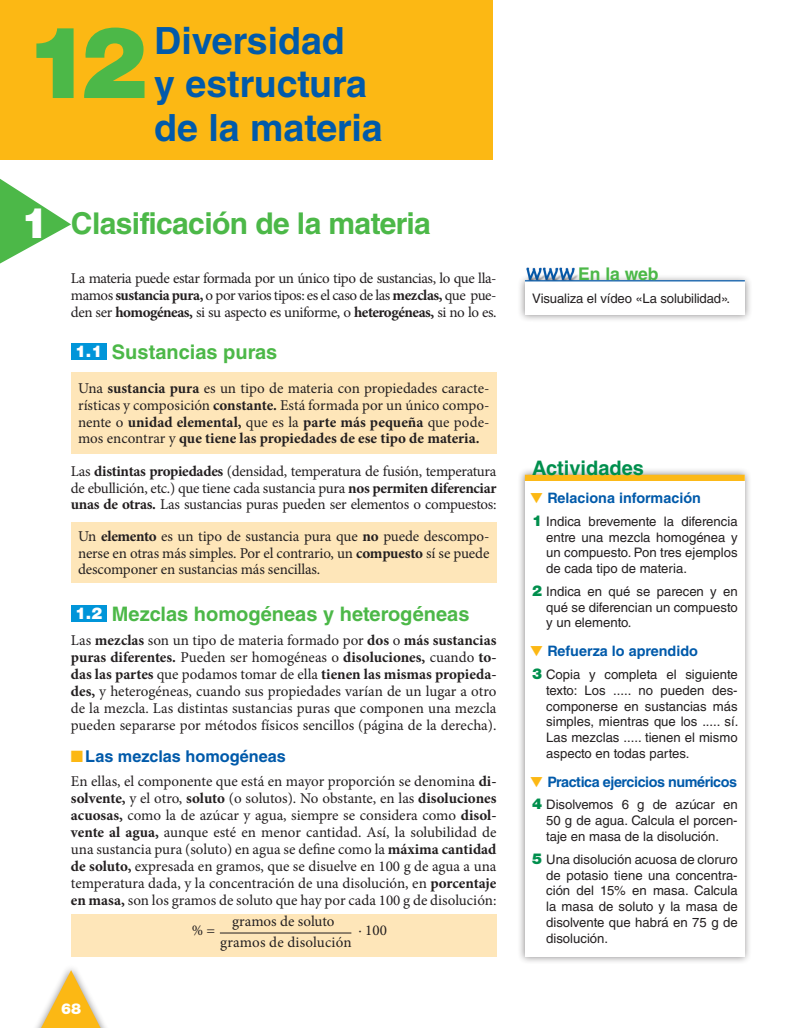
<style>
.page{position:relative;width:798px;height:1028px;background:#fff}
.page>*{position:absolute;margin:0;border:0;box-sizing:border-box;transform-origin:0 0}
.titulo_inicial{font:900 100px "Helvetica Neue LT Std";color:#4cb848}
.titulo{font:900 41.25px "Helvetica LT Std";color:#fff}
.titulo_inicial-2{font:700 37.5px/43.8px "Helvetica LT Std";color:#015aaa}
.titulo-2{font:700 30px "Helvetica LT Std";letter-spacing:-.02em;color:#4cb848}
.subtitulos{font:700 20px "Helvetica LT Std";color:#4cb848}
.actividades_titulo{font:700 20px "Helvetica LT Std";color:#008f4d}
.glosario_titulo{font:700 17.5px "Helvetica LT Std";color:#4cb848}
.epigrafe{font:700 16.25px "Helvetica LT Std";color:#015aaa}
.t1{font:900 16.25px "Helvetica Neue LT Std";color:#fff}
.texto{font:15px/16.9px "Minion Pro";letter-spacing:-.005em;color:#231f20;text-align:justify}
.parrafos_titulos{font:900 15px "Helvetica Neue LT Std";color:#fff}
.subtitulo_actividade{font:700 14.38px "Helvetica LT Std";letter-spacing:-.01em;color:#015aaa}
.subtitulo_actividade-2{font:700 14.38px "Helvetica LT Std";letter-spacing:-.03em;color:#015aaa}
.actividades_nivel_1{font:13.12px/15.8px "Helvetica LT Std";color:#231f20;text-align:justify}
.glosario_texto{font:13.12px "Helvetica LT Std";letter-spacing:-.01em;color:#231f20}
.s1{font-weight:700}
.s2{color:#fcb814}
.s3{font-family:"Helvetica Neue LT Std";font-weight:900;font-size:15px;color:#008f4d}
</style>
<div class="page">
<svg style="left:36px;top:970px;width:70px;height:58px"></svg>
<div style="left:71px;top:343px;width:35px;height:16px;background:#0095d9"></div>
<div style="left:71px;top:372px;width:425px;height:81px;background:#fee6b9"></div>
<div style="left:71px;top:522px;width:425px;height:60px;background:#fee6b9"></div>
<div style="left:71px;top:605px;width:35px;height:16px;background:#0095d9"></div>
<div style="left:71px;top:914px;width:425px;height:43px;background:#fee6b9"></div>
<hr style="left:220px;top:932px;width:131px;height:1px;background:#231f20">
<svg style="left:0;top:179px;width:71px;height:84px"></svg>
<div style="left:0;top:0;width:492px;height:159px;background:#fcb814"></div>
<div style="left:516px;top:467px;width:235px;height:497px;background:#231f20;opacity:.5"></div>
<div style="left:524px;top:475px;width:220px;height:481px;background:#fff"></div>
<div style="left:524px;top:475px;width:220px;height:6px;background:#fcb918"></div>
<img style="left:526px;top:268px;width:49px;height:5px">
<div style="left:517px;top:273px;width:234px;height:49px;background:#231f20;opacity:.5"></div>
<div style="left:524px;top:281px;width:220px;height:34px;background:#fff"></div>
<hr style="left:524px;top:280px;width:220px;height:1px;background:#075bab">
<p class="titulo_inicial" style="left:25px;top:3px;width:124px">12</p>
<p class="titulo_inicial-2" style="left:154px;top:18px;width:230px">Diversidad<br>y estructura de la materia</p>
<p class="titulo" style="left:22px;top:196px;width:29px">1</p>
<p class="titulo-2" style="left:71px;top:205px;width:361px">Clasificación de la materia</p>
<p class="texto" style="left:71px;top:270px;width:427px">La materia puede estar formada por un único tipo de sustancias, lo que lla&shy;mamos <span class="s1">sustancia pura,</span> o por varios tipos: es el caso de las <span class="s1">mezclas,</span> que pue&shy;den ser <span class="s1">homogéneas,</span> si su aspecto es uniforme, o <span class="s1">heterogéneas,</span> si no lo es.</p>
<p class="t1" style="left:75px;top:341px;width:29px">1.1</p>
<p class="subtitulos" style="left:112px;top:340px;width:167px">Sustancias puras</p>
<p class="texto" style="left:78px;top:379px;width:413px">Una <span class="s1">sustancia pura</span> es un tipo de materia con propiedades caracte&shy;rísticas y composición <span class="s1">constante.</span> Está formada por un único compo&shy;nente o <span class="s1">unidad elemental,</span> que es la <span class="s1">parte más pequeña</span> que pode&shy;mos encontrar y <span class="s1">que tiene las propiedades de ese tipo de materia.</span></p>
<p class="texto" style="left:71px;top:462px;width:427px">Las <span class="s1">distintas propiedades</span> (densidad, temperatura de fusión, temperatura de ebullición, etc.) que tiene cada sustancia pura <span class="s1">nos permiten diferenciar unas de otras.</span> Las sustancias puras pueden ser elementos o compuestos:</p>
<p class="texto" style="left:78px;top:527px;width:413px">Un <span class="s1">elemento</span> es un tipo de sustancia pura que <span class="s1">no</span> puede descompo&shy;nerse en otras más simples. Por el contrario, un <span class="s1">compuesto</span> sí se puede descomponer en sustancias más sencillas.</p>
<p class="t1" style="left:75px;top:603px;width:29px">1.2</p>
<p class="subtitulos" style="left:112px;top:602px;width:359px">Mezclas homogéneas y heterogéneas</p>
<p class="texto" style="left:71px;top:632px;width:427px">Las <span class="s1">mezclas</span> son un tipo de materia formado por <span class="s1">dos</span> o <span class="s1">más sustancias puras diferentes.</span> Pueden ser homogéneas o <span class="s1">disoluciones,</span> cuando <span class="s1">to&shy;das las partes</span> que podamos tomar de ella <span class="s1">tienen las mismas propieda&shy;des,</span> y heterogéneas, cuando sus propiedades varían de un lugar a otro de la mezcla. Las distintas sustancias puras que componen una mezcla pueden separarse por métodos físicos sencillos (página de la derecha).</p>
<p class="epigrafe" style="left:71px;top:747px;width:216px"><span class="s2">■</span>Las mezclas homogéneas</p>
<p class="texto" style="left:71px;top:773px;width:427px">En ellas, el componente que está en mayor proporción se denomina <span class="s1">di&shy;solvente,</span> y el otro, <span class="s1">soluto</span> (o solutos). No obstante, en las <span class="s1">disoluciones acuosas,</span> como la de azúcar y agua, siempre se considera como <span class="s1">disol&shy;vente al agua,</span> aunque esté en menor cantidad. Así, la solubilidad de una sustancia pura (soluto) en agua se define como la <span class="s1">máxima cantidad de soluto,</span> expresada en gramos, que se disuelve en 100 g de agua a una temperatura dada, y la concentración de una disolución, en <span class="s1">porcentaje en masa,</span> son los gramos de soluto que hay por cada 100 g de disolución:</p>
<p class="texto" style="left:192px;top:913px;width:144px">% = gramos de soluto</p>
<p class="texto" style="left:358px;top:922px;width:30px">· 100</p>
<p class="texto" style="left:220px;top:934px;width:133px">gramos de disolución</p>
<p class="parrafos_titulos" style="left:61px;top:999px;width:22px">68</p>
<p class="glosario_titulo" style="left:578px;top:263px;width:82px">En la web</p>
<p class="glosario_texto" style="left:532px;top:291px;width:200px">Visualiza el vídeo «La solubilidad».</p>
<p class="actividades_titulo" style="left:531px;top:455px;width:113px">Actividades</p>
<p class="subtitulo_actividade" style="left:530px;top:489px;width:172px"><span class="s2">▼</span> Relaciona información</p>
<p class="actividades_nivel_1" style="left:546px;top:513px;width:193px;text-indent:-14px"><span class="s3">1</span> Indica brevemente la diferencia entre una mezcla homogénea y un compuesto. Pon tres ejemplos de cada tipo de materia.</p>
<p class="actividades_nivel_1" style="left:546px;top:583px;width:193px;text-indent:-14px"><span class="s3">2</span> Indica en qué se parecen y en qué se diferencian un compuesto y un elemento.</p>
<p class="subtitulo_actividade" style="left:530px;top:642px;width:169px"><span class="s2">▼</span> Refuerza lo aprendido</p>
<p class="actividades_nivel_1" style="left:546px;top:666px;width:194px;text-indent:-14px"><span class="s3">3</span> Copia y completa el siguiente texto: Los ..... no pueden des&shy;componerse en sustancias más simples, mientras que los ..... sí.<br>Las mezclas ..... tienen el mismo aspecto en todas partes.</p>
<p class="subtitulo_actividade-2" style="left:530px;top:772px;width:208px"><span class="s2">▼</span> Practica ejercicios numéricos</p>
<p class="actividades_nivel_1" style="left:546px;top:797px;width:193px;text-indent:-14px"><span class="s3">4</span> Disolvemos 6 g de azúcar en 50 g de agua. Calcula el porcen&shy;taje en masa de la disolución.</p>
<p class="actividades_nivel_1" style="left:546px;top:851px;width:193px;text-indent:-14px"><span class="s3">5</span> Una disolución acuosa de cloruro de potasio tiene una concentra&shy;ción del 15% en masa. Calcula la masa de soluto y la masa de disolvente que habrá en 75 g de disolución.</p>
</div>
